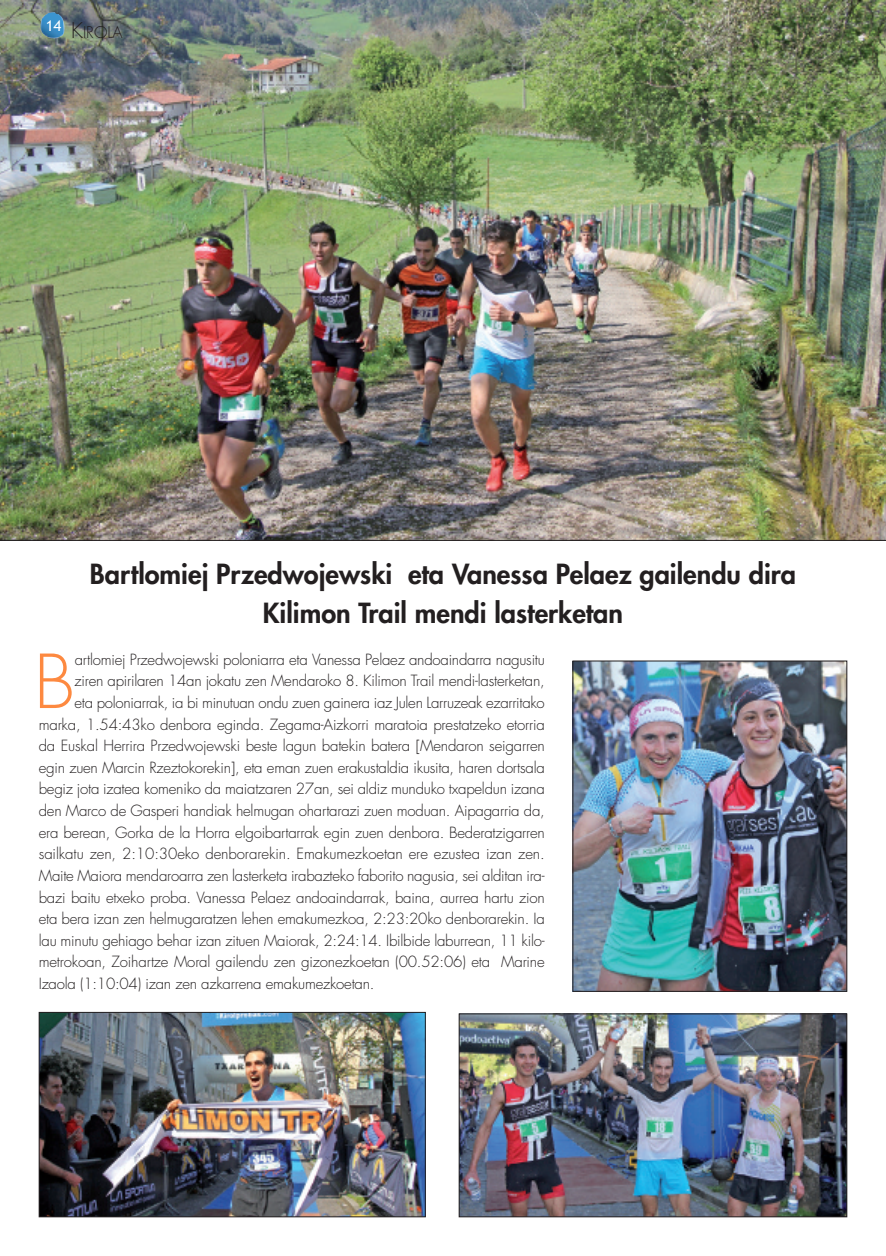
<style>
.page{position:relative;width:886px;height:1256px;background:#fff}
.page>*{position:absolute;margin:0;border:0;box-sizing:border-box;transform-origin:0 0}
.t1{font:300 72.3px "Futura";color:#fd8940}
.t2{font:800 27px/39px "Futura";color:#231f20;text-align:center}
.t3{font:300 15.75px "Futura";color:#231f20}
.t4{font:300 15px "Futura";letter-spacing:-.015em;color:#231f20}
.t5{font:15px "Trebuchet MS";color:#fff}
.s1{font-size:21px}
</style>
<div class="page">
<img style="left:0;top:0;width:885px;height:540px">
<img style="left:460px;top:1015px;width:385px;height:200px">
<div style="left:458px;top:1013px;width:389px;height:204px;border:1px solid #231f20"></div>
<img style="left:40px;top:12px;width:25px;height:27px">
<img style="left:41px;top:1013px;width:382px;height:202px">
<div style="left:39px;top:1011px;width:386px;height:206px;border:1px solid #231f20"></div>
<img style="left:574px;top:662px;width:271px;height:327px">
<div style="left:572px;top:660px;width:275px;height:331px;border:1px solid #231f20"></div>
<p class="t5" style="left:46px;top:17px;width:17px">14</p>
<p class="t3" style="left:71px;top:25px;width:53px"><span class="s1">K</span>IROLA</p>
<h2 class="t2" style="left:90px;top:556px;width:707px">Bartlomiej Przedwojewski eta Vanessa Pelaez gailendu dira<br>Kilimon Trail mendi lasterketan</h2>
<h1 class="t1" style="left:34px;top:648px;width:42px">B</h1>
<p class="t4" style="left:75px;top:652px;width:471px">artlomiej Przedwojewski poloniarra eta Vanessa Pelaez andoaindarra nagusitu</p>
<p class="t4" style="left:75px;top:674px;width:471px">ziren apirilaren 14an jokatu zen Mendaroko 8. Kilimon Trail mendi-lasterketan,</p>
<p class="t4" style="left:75px;top:695px;width:471px">eta poloniarrak, ia bi minutuan ondu zuen gainera iaz Julen Larruzeak ezarritako</p>
<p class="t4" style="left:39px;top:717px;width:507px">marka, 1.54:43ko denbora eginda. Zegama-Aizkorri maratoia prestatzeko etorria</p>
<p class="t4" style="left:39px;top:738px;width:507px">da Euskal Herrira Przedwojewski beste lagun batekin batera [Mendaron seigarren</p>
<p class="t4" style="left:39px;top:760px;width:507px">egin zuen Marcin Rzeztokorekin], eta eman zuen erakustaldia ikusita, haren dortsala</p>
<p class="t4" style="left:39px;top:782px;width:507px">begiz jota izatea komeniko da maiatzaren 27an, sei aldiz munduko txapeldun izana</p>
<p class="t4" style="left:39px;top:803px;width:507px">den Marco de Gasperi handiak helmugan ohartarazi zuen moduan. Aipagarria da,</p>
<p class="t4" style="left:39px;top:825px;width:507px">era berean, Gorka de la Horra elgoibartarrak egin zuen denbora. Bederatzigarren</p>
<p class="t4" style="left:39px;top:846px;width:507px">sailkatu zen, 2:10:30eko denborarekin. Emakumezkoetan ere ezustea izan zen.</p>
<p class="t4" style="left:39px;top:868px;width:507px">Maite Maiora mendaroarra zen lasterketa irabazteko faborito nagusia, sei alditan ira-</p>
<p class="t4" style="left:39px;top:890px;width:507px">bazi baitu etxeko proba. Vanessa Pelaez andoaindarrak, baina, aurrea hartu zion</p>
<p class="t4" style="left:39px;top:911px;width:507px">eta bera izan zen helmugaratzen lehen emakumezkoa, 2:23:20ko denborarekin. Ia</p>
<p class="t4" style="left:39px;top:933px;width:507px">lau minutu gehiago behar izan zituen Maiorak, 2:24:14. Ibilbide laburrean, 11 kilo-</p>
<p class="t4" style="left:39px;top:954px;width:507px">metrokoan, Zoihartze Moral gailendu zen gizonezkoetan (00.52:06) eta Marine</p>
<p class="t4" style="left:39px;top:976px;width:337px">Izaola (1:10:04) izan zen azkarrena emakumezkoetan.</p>
</div>
